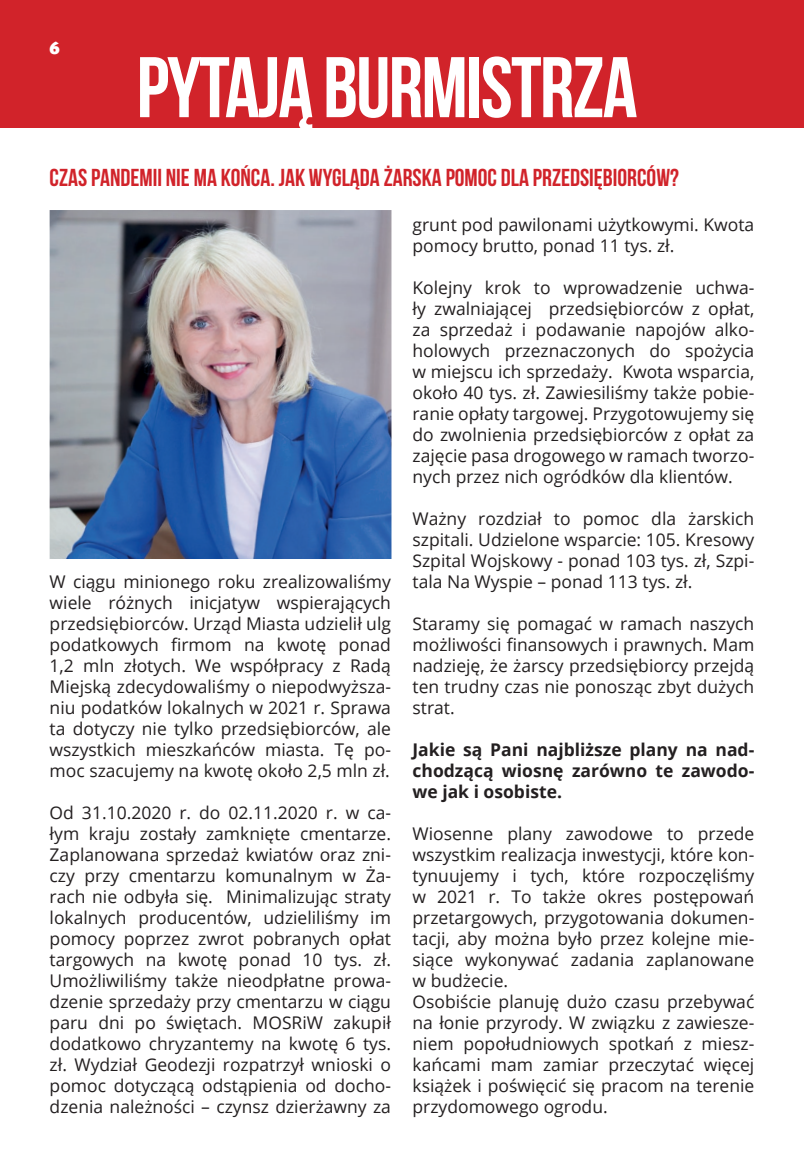
<style>
.page{position:relative;width:804px;height:1166px;background:#fff}
.page>*{position:absolute;margin:0;border:0;box-sizing:border-box;transform-origin:0 0}
.t1{font:85.75px "Bebas Neue";letter-spacing:-.02em;color:#fff}
.t2{font:24.5px "Bebas Neue";color:#d1232a}
.t3{font:900 21px "Alegreya Sans";color:#fff}
.t4{font:17.5px/21px "Open Sans";color:#231f20;text-align:justify}
.t5{font:700 17.5px/21px "Open Sans";color:#231f20;text-align:justify}
</style>
<div class="page">
<div style="left:0;top:0;width:804px;height:127px;background:#d1232a"></div>
<img style="left:50px;top:210px;width:341px;height:349px">
<p class="t3" style="left:50px;top:30px;width:12px">6</p>
<h1 class="t1" style="left:137px;top:40px;width:502px">PYTAJĄ BURMISTRZA</h1>
<h2 class="t2" style="left:50px;top:164px;width:631px">CZAS PANDEMII NIE MA KOŃCA. JAK WYGLĄDA ŻARSKA POMOC DLA PRZEDSIĘBIORCÓW?</h2>
<p class="t4" style="left:50px;top:571px;width:343px">W ciągu minionego roku zrealizowaliśmy wiele różnych inicjatyw wspierających przedsiębiorców. Urząd Miasta udzielił ulg podatkowych firmom na kwotę ponad 1,2 mln złotych. We współpracy z Radą Miejską zdecydowaliśmy o niepodwyższa&shy;niu podatków lokalnych w 2021 r. Sprawa ta dotyczy nie tylko przedsiębiorców, ale wszystkich mieszkańców miasta. Tę po&shy;moc szacujemy na kwotę około 2,5 mln zł.</p>
<p class="t4" style="left:50px;top:802px;width:343px">Od 31.10.2020 r. do 02.11.2020 r. w ca&shy;łym kraju zostały zamknięte cmentarze.<br>Zaplanowana sprzedaż kwiatów oraz zni&shy;czy przy cmentarzu komunalnym w Ża&shy;rach nie odbyła się. Minimalizując straty lokalnych producentów, udzieliliśmy im pomocy poprzez zwrot pobranych opłat targowych na kwotę ponad 10 tys. zł.<br>Umożliwiliśmy także nieodpłatne prowa&shy;dzenie sprzedaży przy cmentarzu w ciągu paru dni po świętach. MOSRiW zakupił dodatkowo chryzantemy na kwotę 6 tys. zł. Wydział Geodezji rozpatrzył wnioski o pomoc dotyczącą odstąpienia od docho&shy;dzenia należności – czynsz dzierżawny za</p>
<p class="t4" style="left:412px;top:214px;width:343px">grunt pod pawilonami użytkowymi. Kwota pomocy brutto, ponad 11 tys. zł.</p>
<p class="t4" style="left:412px;top:277px;width:343px">Kolejny krok to wprowadzenie uchwa&shy;ły zwalniającej przedsiębiorców z opłat, za sprzedaż i podawanie napojów alko&shy;holowych przeznaczonych do spożycia w miejscu ich sprzedaży. Kwota wsparcia, około 40 tys. zł. Zawiesiliśmy także pobie&shy;ranie opłaty targowej. Przygotowujemy się do zwolnienia przedsiębiorców z opłat za zajęcie pasa drogowego w ramach tworzo&shy;nych przez nich ogródków dla klientów.</p>
<p class="t4" style="left:412px;top:508px;width:343px">Ważny rozdział to pomoc dla żarskich szpitali. Udzielone wsparcie: 105. Kresowy Szpital Wojskowy - ponad 103 tys. zł, Szpi&shy;tala Na Wyspie – ponad 113 tys. zł.</p>
<p class="t4" style="left:412px;top:613px;width:343px">Staramy się pomagać w ramach naszych możliwości finansowych i prawnych. Mam nadzieję, że żarscy przedsiębiorcy przejdą ten trudny czas nie ponosząc zbyt dużych strat.</p>
<p class="t5" style="left:412px;top:739px;width:343px">Jakie są Pani najbliższe plany na nad&shy;chodzącą wiosnę zarówno te zawodo&shy;we jak i osobiste.</p>
<p class="t4" style="left:412px;top:823px;width:343px;text-align:left">Wiosenne plany zawodowe to przede wszystkim realizacja inwestycji, które kon&shy;tynuujemy i tych, które rozpoczęliśmy w 2021 r. To także okres postępowań przetargowych, przygotowania dokumen&shy;tacji, aby można było przez kolejne mie&shy;siące wykonywać zadania zaplanowane w budżecie.<br>Osobiście planuję dużo czasu przebywać na łonie przyrody. W związku z zawiesze&shy;niem popołudniowych spotkań z miesz&shy;kańcami mam zamiar przeczytać więcej książek i poświęcić się pracom na terenie przydomowego ogrodu.</p>
</div>
